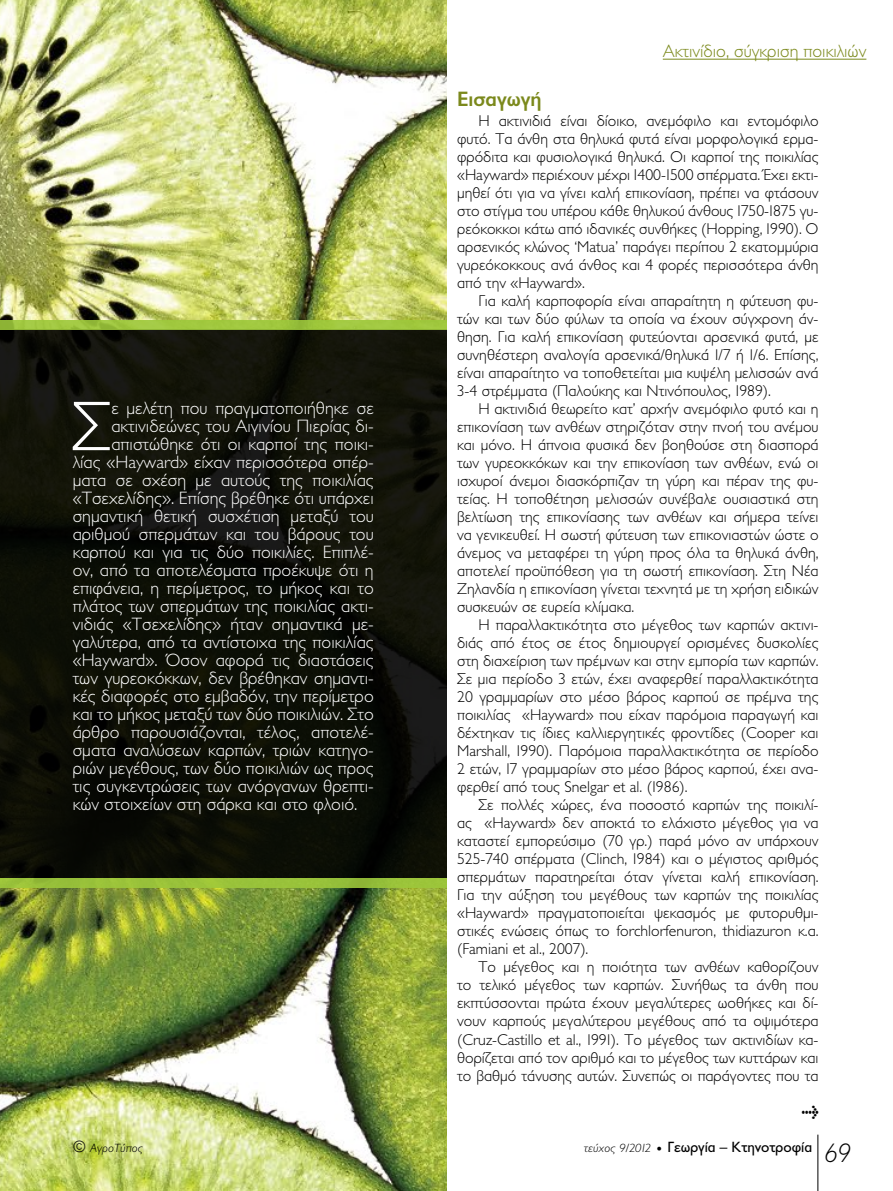
<style>
.page{position:relative;width:893px;height:1191px;background:#fff}
.page>*{position:absolute;margin:0;border:0;box-sizing:border-box;transform-origin:0 0}
.t1{font:300 70.8px "Gill Sans Hel";color:#fff}
.t2{font:italic 300 27px "Gill Sans Hel";color:#000}
.t3{font:21px "Gill Sans Hel Demi";color:#7b891c}
.t4{font:300 18px "Gill Sans Hel";color:#fff}
.t5{font:300 18px "Gill Sans Hel";color:#7b891c}
.t6{font:300 15.75px/18px "Gill Sans Hel";color:#000;text-align:justify}
.t7{font:15px "Gill Sans Hel Regular TF";color:#000}
.t8{font:13.5px "Meta Cond X Bold Greek Expert";color:#000}
.t9{font:italic 300 12px "Gill Sans Hel";color:#000;scale:1.1 1}
.s1{font-style:normal;font-size:15.75px}
.s2{font-family:"Gill Sans Hel";font-weight:300;font-style:italic;font-size:12px}
.s3{font-family:"Gill Sans Hel";font-weight:300;font-style:italic;font-size:15.75px}
</style>
<div class="page">
<img style="left:0;top:0;width:446px;height:1191px">
<hr style="left:817px;top:1134px;width:1px;height:57px;background:#000">
<hr style="left:663px;top:59px;width:203px;height:1px;background:#7b891c">
<svg style="left:1px;top:330px;width:445px;height:548px;background:#0e0f07"></svg>
<hr style="left:0;top:320px;width:1px;height:558px;background:#fff">
<div style="left:0;top:878px;width:446px;height:9px;background:#9dc83b"></div>
<div style="left:0;top:320px;width:446px;height:10px;background:#9dc83b"></div>
<h1 class="t1" style="left:72px;top:387px;width:41px">Σ</h1>
<p class="t4" style="left:111px;top:398px;width:264px">ε μελέτη που πραγματοποιήθηκε σε</p>
<p class="t4" style="left:111px;top:416px;width:264px">ακτινιδεώνες του Αιγινίου Πιερίας δι-</p>
<p class="t4" style="left:111px;top:434px;width:264px">απιστώθηκε ότι οι καρποί της ποικι-</p>
<p class="t4" style="left:73px;top:452px;width:303px">λίας «Hayward» είχαν περισσότερα σπέρ-</p>
<p class="t4" style="left:73px;top:470px;width:303px">ματα σε σχέση με αυτούς της ποικιλίας</p>
<p class="t4" style="left:73px;top:488px;width:303px">«Τσεχελίδης». Επίσης βρέθηκε ότι υπάρχει</p>
<p class="t4" style="left:73px;top:506px;width:303px">σημαντική θετική συσχέτιση μεταξύ του</p>
<p class="t4" style="left:73px;top:524px;width:303px">αριθμού σπερμάτων και του βάρους του</p>
<p class="t4" style="left:73px;top:542px;width:303px">καρπού και για τις δύο ποικιλίες. Επιπλέ-</p>
<p class="t4" style="left:73px;top:560px;width:303px">ον, από τα αποτελέσματα προέκυψε ότι η</p>
<p class="t4" style="left:73px;top:578px;width:303px">επιφάνεια, η περίμετρος, το μήκος και το</p>
<p class="t4" style="left:73px;top:596px;width:303px">πλάτος των σπερμάτων της ποικιλίας ακτι-</p>
<p class="t4" style="left:73px;top:614px;width:303px">νιδιάς «Τσεχελίδης» ήταν σημαντικά με-</p>
<p class="t4" style="left:73px;top:632px;width:303px">γαλύτερα, από τα αντίστοιχα της ποικιλίας</p>
<p class="t4" style="left:73px;top:650px;width:303px">«Hayward». Όσον αφορά τις διαστάσεις</p>
<p class="t4" style="left:73px;top:668px;width:303px">των γυρεοκόκκων, δεν βρέθηκαν σημαντι-</p>
<p class="t4" style="left:73px;top:686px;width:303px">κές διαφορές στο εμβαδόν, την περίμετρο</p>
<p class="t4" style="left:73px;top:704px;width:303px">και το μήκος μεταξύ των δύο ποικιλιών. Στο</p>
<p class="t4" style="left:73px;top:722px;width:303px">άρθρο παρουσιάζονται, τέλος, αποτελέ-</p>
<p class="t4" style="left:73px;top:740px;width:303px">σματα αναλύσεων καρπών, τριών κατηγο-</p>
<p class="t4" style="left:73px;top:758px;width:303px">ριών μεγέθους, των δύο ποικιλιών ως προς</p>
<p class="t4" style="left:73px;top:776px;width:303px">τις συγκεντρώσεις των ανόργανων θρεπτι-</p>
<p class="t4" style="left:73px;top:794px;width:286px">κών στοιχείων στη σάρκα και στο φλοιό.</p>
<p class="t5" style="left:663px;top:41px;width:205px">Ακτινίδιο, σύγκριση ποικιλιών</p>
<h3 class="t3" style="left:457px;top:88px;width:86px">Εισαγωγή</h3>
<p class="t6" style="left:457px;top:112px;width:363px;text-indent:21px">H ακτινιδιά είναι δίοικο, ανεμόφιλο και εντομόφιλο φυτό. Τα άνθη στα θηλυκά φυτά είναι μορφολογικά ερμα&shy;φρόδιτα και φυσιολογικά θηλυκά. Οι καρποί της ποικιλίας «Hayward» περιέχουν μέχρι 1400-1500 σπέρματα. Έχει εκτι&shy;μηθεί ότι για να γίνει καλή επικονίαση, πρέπει να φτάσουν στο στίγμα του υπέρου κάθε θηλυκού άνθους 1750-1875 γυ&shy;ρεόκοκκοι κάτω από ιδανικές συνθήκες (Ηopping, 1990). Ο αρσενικός κλώνος ‘Matua’ παράγει περίπου 2 εκατομμύρια γυρεόκοκκους ανά άνθος και 4 φορές περισσότερα άνθη από την «Hayward».</p>
<p class="t6" style="left:457px;top:292px;width:363px;text-indent:21px">Για καλή καρποφορία είναι απαραίτητη η φύτευση φυ&shy;τών και των δύο φύλων τα οποία να έχουν σύγχρονη άν&shy;θηση. Για καλή επικονίαση φυτεύονται αρσενικά φυτά, με συνηθέστερη αναλογία αρσενικά/θηλυκά 1/7 ή 1/6. Επίσης, είναι απαραίτητο να τοποθετείται μια κυψέλη μελισσών ανά 3-4 στρέμματα (Παλούκης και Ντινόπουλος, 1989).</p>
<p class="t6" style="left:457px;top:400px;width:363px;text-indent:21px">Η ακτινιδιά θεωρείτο κατ’ αρχήν ανεμόφιλο φυτό και η επικονίαση των ανθέων στηριζόταν στην πνοή του ανέμου και μόνο. Η άπνοια φυσικά δεν βοηθούσε στη διασπορά των γυρεοκκόκων και την επικονίαση των ανθέων, ενώ οι ισχυροί άνεμοι διασκόρπιζαν τη γύρη και πέραν της φυ&shy;τείας. Η τοποθέτηση μελισσών συνέβαλε ουσιαστικά στη βελτίωση της επικονίασης των ανθέων και σήμερα τείνει να γενικευθεί. Η σωστή φύτευση των επικονιαστών ώστε ο άνεμος να μεταφέρει τη γύρη προς όλα τα θηλυκά άνθη, αποτελεί προϋπόθεση για τη σωστή επικονίαση. Στη Νέα Ζηλανδία η επικονίαση γίνεται τεχνητά με τη χρήση ειδικών συσκευών σε ευρεία κλίμακα.</p>
<p class="t6" style="left:457px;top:616px;width:363px;text-indent:21px">Η παραλλακτικότητα στο μέγεθος των καρπών ακτινι&shy;διάς από έτος σε έτος δημιουργεί ορισμένες δυσκολίες στη διαχείριση των πρέμνων και στην εμπορία των καρπών.<br>Σε μια περίοδο 3 ετών, έχει αναφερθεί παραλλακτικότητα 20 γραμμαρίων στο μέσο βάρος καρπού σε πρέμνα της ποικιλίας «Hayward» που είχαν παρόμοια παραγωγή και δέχτηκαν τις ίδιες καλλιεργητικές φροντίδες (Cooper και Marshall, 1990). Παρόμοια παραλλακτικότητα σε περίοδο 2 ετών, 17 γραμμαρίων στο μέσο βάρος καρπού, έχει ανα&shy;φερθεί από τους Snelgar et al. (1986).</p>
<p class="t6" style="left:457px;top:796px;width:363px;text-indent:21px">Σε πολλές χώρες, ένα ποσοστό καρπών της ποικιλί&shy;ας «Hayward» δεν αποκτά το ελάχιστο μέγεθος για να καταστεί εμπορεύσιμο (70 γρ.) παρά μόνο αν υπάρχουν 525-740 σπέρματα (Clinch, 1984) και ο μέγιστος αριθμός σπερμάτων παρατηρείται όταν γίνεται καλή επικονίαση.<br>Για την αύξηση του μεγέθους των καρπών της ποικιλίας «Hayward» πραγματοποιείται ψεκασμός με φυτορυθμι&shy;στικές ενώσεις όπως το forchlorfenuron, thidiazuron κ.α. (Famiani et al., 2007).</p>
<p class="t6" style="left:457px;top:958px;width:363px;text-indent:21px">Tο μέγεθος και η ποιότητα των ανθέων καθορίζουν το τελικό μέγεθος των καρπών. Συνήθως τα άνθη που εκπτύσσονται πρώτα έχουν μεγαλύτερες ωοθήκες και δί&shy;νουν καρπούς μεγαλύτερου μεγέθους από τα οψιμότερα (Cruz-Castillo et al., 1991). Το μέγεθος των ακτινιδίων κα&shy;θορίζεται από τον αριθμό και το μέγεθος των κυττάρων και το βαθμό τάνυσης αυτών. Συνεπώς οι παράγοντες που τα</p>
<p class="t8" style="left:802px;top:1104px;width:18px">l</p>
<p class="t9" style="left:73px;top:1141px;width:65px"><span class="s1">©</span> ΑγροΤύπος</p>
<p class="t7" style="left:584px;top:1139px;width:230px"><span class="s2">τεύχος 9/2012</span> <span class="s3">•</span> Γεωργία – Κτηνοτροφία</p>
<h2 class="t2" style="left:825px;top:1138px;width:28px">69</h2>
</div>
